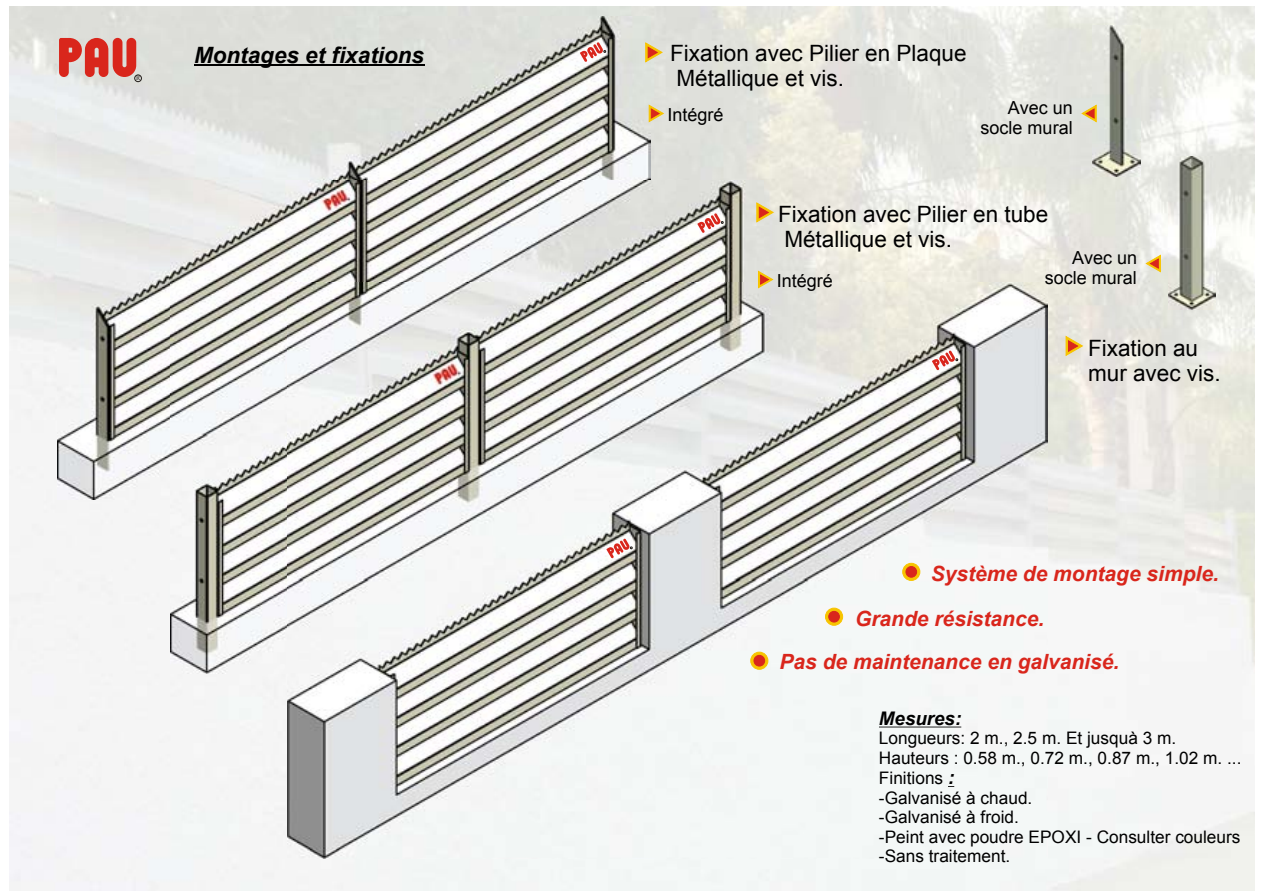
<style>
.page{position:relative;width:1263px;height:894px;background:#fff}
.page>*{position:absolute;margin:0;border:0;box-sizing:border-box;transform-origin:0 0}
.t1{font:22.5px/25.2px "Arial";color:#000}
.t2{font:italic 700 22.5px "Arial";color:#000}
.t3{font:italic 700 21px "Arial";color:#d9261c}
.t4{font:italic 700 18.75px "Arial";color:#000}
.t5{font:18px/20.1px "Arial";color:#000;text-align:right}
.t6{font:17.25px/19.5px "Arial";color:#000}
.t7{font:6.45px "Times New Roman";color:#1f1a17}
.s1{font-weight:700;font-style:italic;font-size:18.75px}
</style>
<div class="page">
<img style="left:9px;top:6px;width:1245px;height:885px">
<img style="left:57px;top:16px;width:594px;height:484px">
<img style="left:170px;top:181px;width:594px;height:492px">
<img style="left:287px;top:283px;width:761px;height:576px">
<svg style="left:606px;top:539px;width:27px;height:19px"></svg>
<svg style="left:932px;top:350px;width:26px;height:20px"></svg>
<div style="left:135px;top:75px;width:7px;height:7px;border:1px solid #1f1a17;border-radius:50%"></div>
<svg style="left:59px;top:38px;width:77px;height:39px;background:#d95e56"></svg>
<hr style="left:194px;top:65px;width:230px;height:1px;background:#000">
<hr style="left:879px;top:727px;width:82px;height:1px;background:#000">
<svg style="left:903px;top:563px;width:17px;height:18px"></svg>
<div style="left:906px;top:566px;width:11px;height:11px;background:#d9261c;border:1px solid #d9261c;border-radius:50%"></div>
<svg style="left:825px;top:608px;width:18px;height:17px"></svg>
<div style="left:829px;top:611px;width:11px;height:11px;background:#d9261c;border:1px solid #d9261c;border-radius:50%"></div>
<svg style="left:751px;top:652px;width:17px;height:17px"></svg>
<div style="left:754px;top:655px;width:11px;height:11px;background:#d9261c;border:1px solid #d9261c;border-radius:50%"></div>
<svg style="left:1066px;top:336px;width:17px;height:20px"></svg>
<svg style="left:756px;top:202px;width:18px;height:20px"></svg>
<svg style="left:645px;top:42px;width:18px;height:20px"></svg>
<img style="left:1093px;top:25px;width:47px;height:151px">
<img style="left:1168px;top:157px;width:48px;height:152px">
<svg style="left:649px;top:105px;width:15px;height:17px"></svg>
<svg style="left:1082px;top:105px;width:15px;height:17px"></svg>
<svg style="left:758px;top:271px;width:15px;height:17px"></svg>
<svg style="left:1146px;top:255px;width:15px;height:17px"></svg>
<svg style="left:580px;top:42px;width:26px;height:20px"></svg>
<svg style="left:697px;top:213px;width:27px;height:20px"></svg>
<p class="t7" style="left:136px;top:76px;width:6px">R</p>
<p class="t2" style="left:194px;top:46px;width:232px">Montages et fixations</p>
<p class="t1" style="left:670px;top:42px;width:298px">Fixation avec Pilier en Plaque<br>Métallique et vis.</p>
<p class="t5" style="left:668px;top:106px;width:58px">Intégré</p>
<p class="t5" style="left:981px;top:99px;width:94px">Avec un socle mural</p>
<p class="t1" style="left:778px;top:203px;width:272px">Fixation avec Pilier en tube<br>Métallique et vis.</p>
<p class="t5" style="left:1045px;top:249px;width:94px">Avec un socle mural</p>
<p class="t5" style="left:777px;top:272px;width:58px">Intégré</p>
<p class="t1" style="left:1088px;top:337px;width:134px">Fixation au mur avec vis.</p>
<p class="t3" style="left:931px;top:566px;width:290px">Système de montage simple.</p>
<p class="t3" style="left:855px;top:611px;width:191px">Grande résistance.</p>
<p class="t3" style="left:780px;top:654px;width:341px">Pas de maintenance en galvanisé.</p>
<p class="t4" style="left:879px;top:711px;width:84px">Mesures:</p>
<p class="t6" style="left:879px;top:730px;width:364px">Longueurs: 2 m., 2.5 m. Et jusquà 3 m.<br>Hauteurs : 0.58 m., 0.72 m., 0.87 m., 1.02 m. ...<br>Finitions <span class="s1">:<br></span>-Galvanisé à chaud.<br>-Galvanisé à froid.<br>-Peint avec poudre EPOXI - Consulter couleurs -Sans traitement.</p>
</div>
